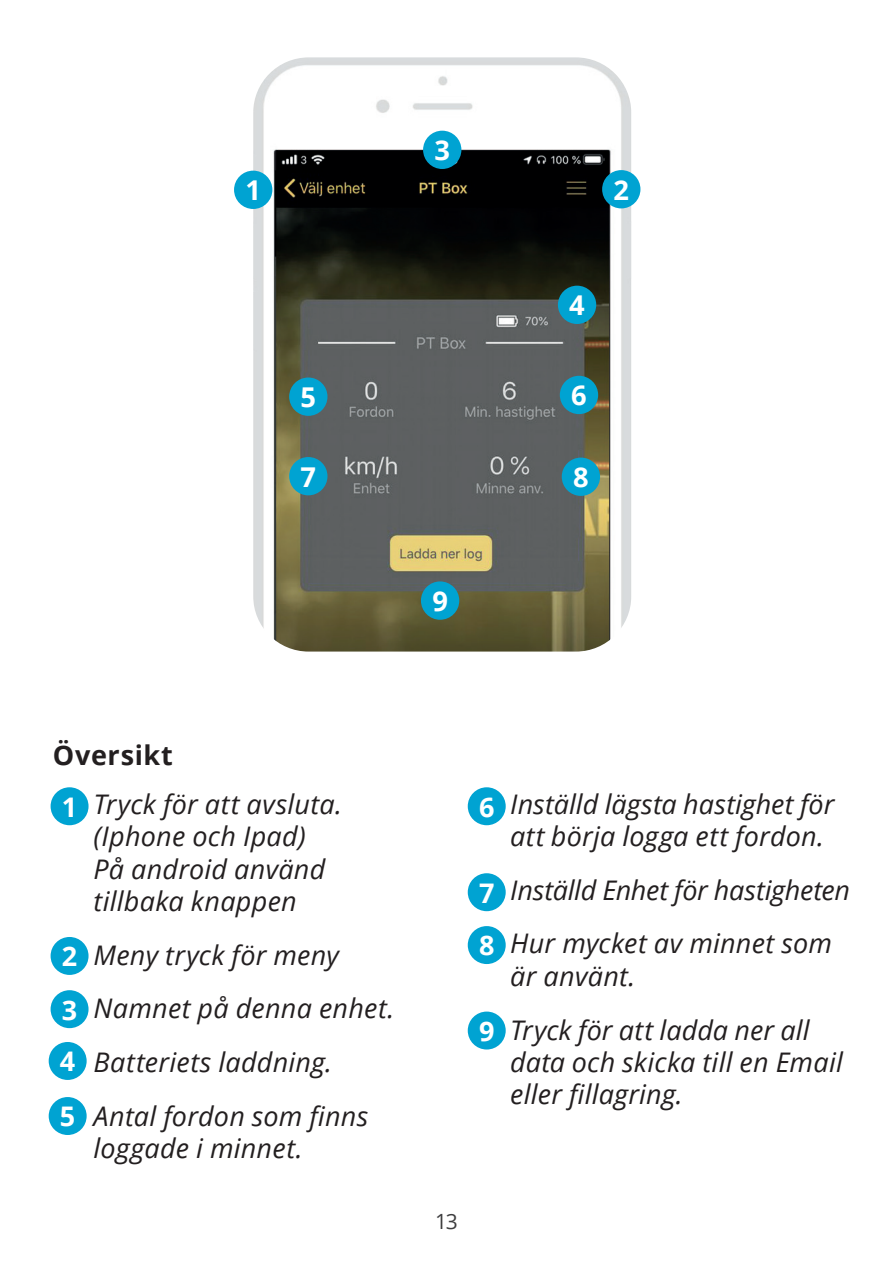
<style>
.page{position:relative;width:893px;height:1263px;background:#fff}
.page>*{position:absolute;margin:0;border:0;box-sizing:border-box;transform-origin:0 0}
.t1{font:700 27.3px "Open Sans";color:#fff}
.t2{font:italic 27px/32.4px "Open Sans";letter-spacing:.01em;color:#231f20}
.t3{font:700 27px/52.5px "Open Sans";color:#fff;text-align:justify}
.t4{font:700 27px "Open Sans";letter-spacing:.025em;color:#231f20}
.t5{font:21px "Open Sans";color:#3e3e3f}
</style>
<div class="page">
<img style="left:253px;top:57px;width:378px;height:594px">
<div style="left:51px;top:787px;width:38px;height:38px;background:#00a3d2;border-radius:50%"></div>
<div style="left:51px;top:937px;width:38px;height:38px;background:#00a3d2;border-radius:50%"></div>
<div style="left:51px;top:990px;width:38px;height:38px;background:#00a3d2;border-radius:50%"></div>
<div style="left:49px;top:1042px;width:38px;height:38px;background:#00a3d2;border-radius:50%"></div>
<div style="left:49px;top:1097px;width:38px;height:38px;background:#00a3d2;border-radius:50%"></div>
<div style="left:468px;top:787px;width:38px;height:38px;background:#00a3d2;border-radius:50%"></div>
<div style="left:468px;top:873px;width:38px;height:38px;background:#00a3d2;border-radius:50%"></div>
<div style="left:468px;top:926px;width:38px;height:38px;background:#00a3d2;border-radius:50%"></div>
<div style="left:468px;top:1011px;width:38px;height:38px;background:#00a3d2;border-radius:50%"></div>
<div style="left:234px;top:171px;width:38px;height:38px;background:#00a3d2;border-radius:50%"></div>
<div style="left:602px;top:170px;width:38px;height:38px;background:#00a3d2;border-radius:50%"></div>
<div style="left:423px;top:131px;width:38px;height:38px;background:#00a3d2;border-radius:50%"></div>
<div style="left:558px;top:286px;width:38px;height:38px;background:#00a3d2;border-radius:50%"></div>
<div style="left:289px;top:377px;width:38px;height:39px;background:#00a3d2;border-radius:50%"></div>
<div style="left:560px;top:376px;width:38px;height:38px;background:#00a3d2;border-radius:50%"></div>
<div style="left:289px;top:457px;width:38px;height:38px;background:#00a3d2;border-radius:50%"></div>
<div style="left:562px;top:458px;width:38px;height:38px;background:#00a3d2;border-radius:50%"></div>
<div style="left:421px;top:581px;width:38px;height:39px;background:#00a3d2;border-radius:50%"></div>
<p class="t1" style="left:245px;top:171px;width:17px">1</p>
<p class="t1" style="left:434px;top:131px;width:17px">3</p>
<p class="t1" style="left:613px;top:170px;width:17px">2</p>
<p class="t1" style="left:569px;top:286px;width:17px">4</p>
<p class="t1" style="left:301px;top:378px;width:17px">5</p>
<p class="t1" style="left:571px;top:376px;width:17px">6</p>
<p class="t1" style="left:301px;top:457px;width:17px">7</p>
<p class="t1" style="left:573px;top:458px;width:17px">8</p>
<p class="t1" style="left:432px;top:582px;width:17px">9</p>
<p class="t4" style="left:53px;top:736px;width:121px">Översikt</p>
<p class="t2" style="left:94px;top:787px;width:250px">Tryck för att avsluta. (Iphone och Ipad)<br>På android använd tillbaka knappen</p>
<p class="t2" style="left:94px;top:927px;width:302px;line-height:53.7px">Meny tryck för meny<br>Namnet på denna enhet.<br>Batteriets laddning.<br>Antal fordon som finns</p>
<p class="t2" style="left:94px;top:1131px;width:210px">loggade i minnet.</p>
<p class="t3" style="left:62px;top:780px;width:17px">1</p>
<p class="t3" style="left:479px;top:780px;width:17px">6</p>
<p class="t3" style="left:479px;top:866px;width:17px">7<br>8</p>
<p class="t3" style="left:60px;top:929px;width:19px">2<br>3<br>4</p>
<p class="t3" style="left:60px;top:1089px;width:17px">5</p>
<p class="t3" style="left:479px;top:1004px;width:17px">9</p>
<p class="t2" style="left:510px;top:787px;width:326px">Inställd lägsta hastighet för att börja logga ett fordon.</p>
<p class="t2" style="left:510px;top:862px;width:341px;line-height:53.7px">Inställd Enhet för hastigheten<br>Hur mycket av minnet som</p>
<p class="t2" style="left:510px;top:948px;width:301px;line-height:53.7px">är använt.<br>Tryck för att ladda ner all</p>
<p class="t2" style="left:510px;top:1045px;width:334px">data och skicka till en Email eller fillagring.</p>
<p class="t5" style="left:435px;top:1207px;width:24px">13</p>
</div>
